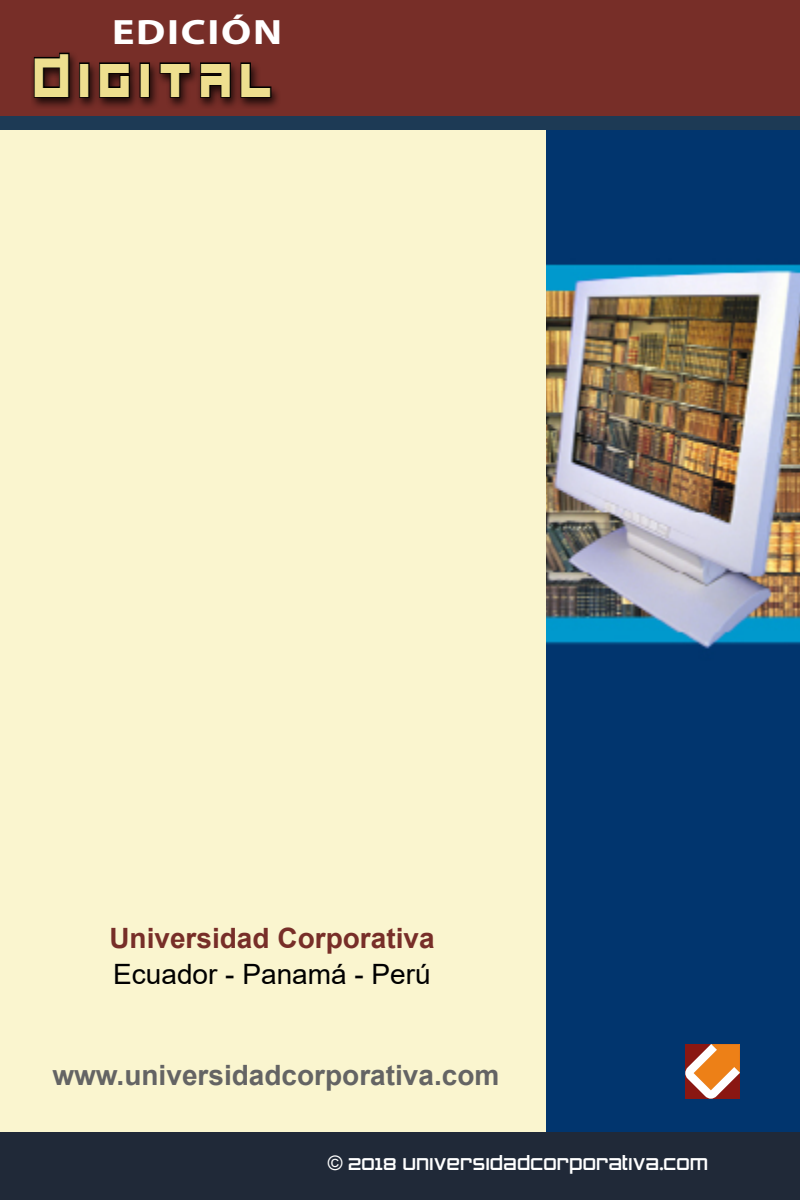
<style>
.page{position:relative;width:800px;height:1200px;background:#fff}
.page>*{position:absolute;margin:0;border:0;box-sizing:border-box;transform-origin:0 0}
.t1{font:51.2px "Chubu 08 Normal";color:#eedf8f;scale:.87 1}
.t2{font:700 35.4px "Myriad Pro";letter-spacing:.04em;color:#fff;scale:1.19 1}
.t3{font:700 28px "Arial";color:#646464}
.t4{font:700 28px "Arial";color:#772e28}
.t5{font:28px "Arial";color:#000}
.t6{font:20px "Zero Twos";color:#fff}
.s1{font-family:"Arial"}
</style>
<div class="page">
<div style="left:536px;top:104px;width:264px;height:1030px;background:#01356e"></div>
<img style="left:546px;top:264px;width:254px;height:385px">
<div style="left:0;top:126px;width:546px;height:1026px;background:#faf5cf"></div>
<div style="left:0;top:0;width:800px;height:116px;background:#772e28"></div>
<div style="left:0;top:116px;width:800px;height:14px;background:#1d3a55"></div>
<div style="left:0;top:1132px;width:800px;height:68px;background:#202938"></div>
<svg style="left:685px;top:1044px;width:55px;height:55px;background:#d28156"></svg>
<div style="left:31px;top:51px;width:250px;height:58px;background:#000;opacity:.76"></div>
<svg style="left:33px;top:52px;width:38px;height:47px;background:#311210"></svg>
<div style="left:79px;top:62px;width:11px;height:36px;border:2px solid #000"></div>
<svg style="left:98px;top:61px;width:33px;height:38px"></svg>
<div style="left:140px;top:62px;width:10px;height:36px;border:2px solid #000"></div>
<svg style="left:159px;top:61px;width:33px;height:38px"></svg>
<svg style="left:199px;top:61px;width:33px;height:38px"></svg>
<svg style="left:239px;top:61px;width:34px;height:38px"></svg>
<h2 class="t2" style="left:112px;top:9px;width:144px">EDICIÓN</h2>
<h1 class="t1" style="left:35px;top:45px;width:285px">Digital</h1>
<h3 class="t4" style="left:109px;top:919px;width:327px">Universidad Corporativa</h3>
<h3 class="t5" style="left:113px;top:955px;width:319px">Ecuador - Panamá - Perú</h3>
<h3 class="t3" style="left:52px;top:1056px;width:449px">www.universidadcorporativa.com</h3>
<p class="t6" style="left:328px;top:1154px;width:382px"><span class="s1">©</span> 2018 UNIVERSIDADCORPORATIVA.COM</p>
</div>
